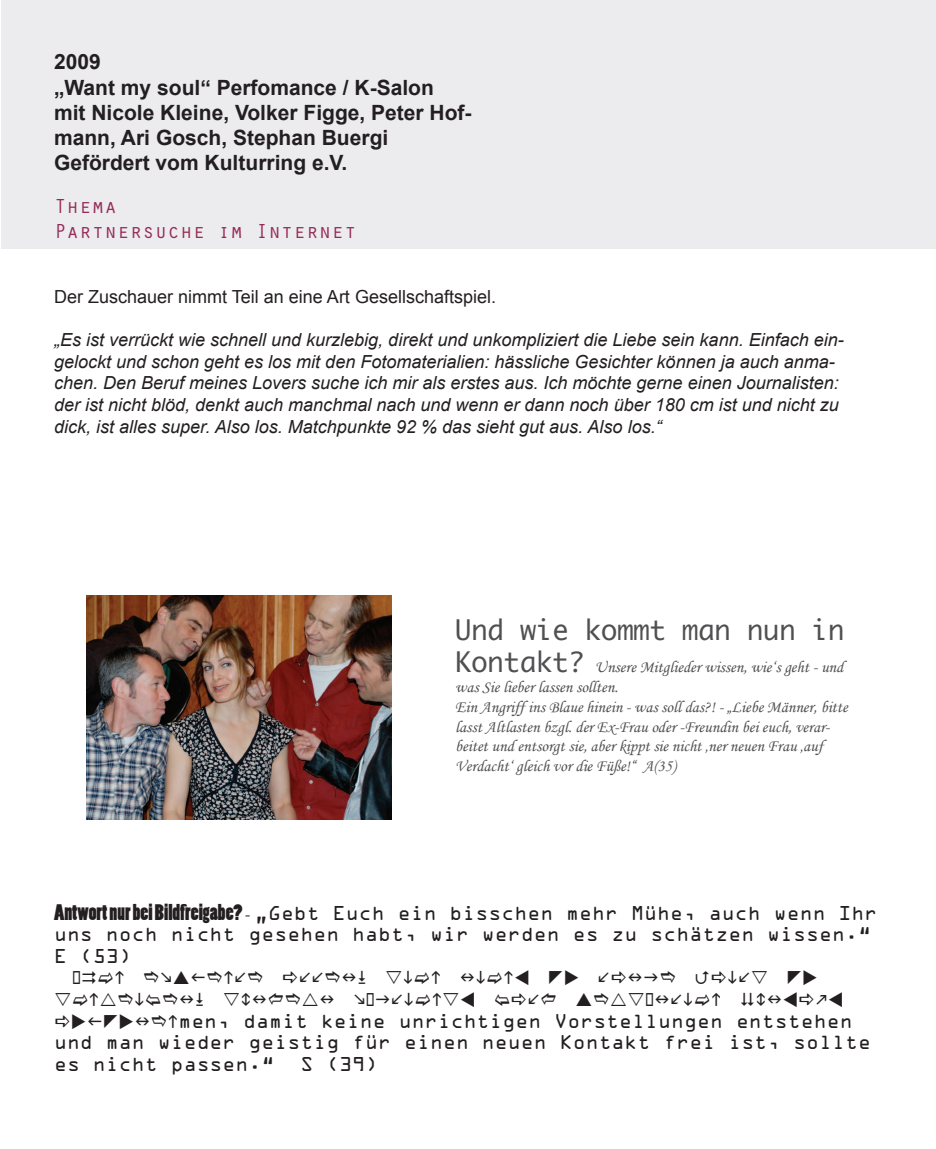
<style>
.page{position:relative;width:936px;height:1149px;background:#fff}
.page>*{position:absolute;margin:0;border:0;box-sizing:border-box;transform-origin:0 0}
.t1{font:27px "Monaco";color:#505052}
.t2{font:700 21px/25.2px "Arial";color:#231f20}
.t3{font:21px/25.2px "Orator Std";color:#962b5a}
.t4{font:italic 18px/21.6px "Arial";color:#231f20}
.t5{font:18px/21.6px "OCRA Std";color:#231f20}
.t6{font:18px "Arial";color:#231f20}
.t7{font:18px "Wingdings 3";color:#231f20}
.t8{font:16.5px/19.8px "Monotype Corsiva";color:#505052}
.s1{font-family:"Monaco";font-size:27px}
.s2{font-family:"Poplar Std";font-size:21px}
.s3{font-family:"Minion Pro"}
</style>
<div class="page">
<div style="left:2px;top:0;width:933px;height:249px;background:#ececee"></div>
<img style="left:87px;top:595px;width:304px;height:223px">
<p class="t2" style="left:54px;top:50px;width:419px">2009<br>„Want my soul“ Perfomance / K-Salon<br>mit Nicole Kleine, Volker Figge, Peter Hof&shy;mann, Ari Gosch, Stephan Buergi<br>Gefördert vom Kulturring e.V.</p>
<p class="t3" style="left:54px;top:192px;width:304px">Thema<br>Partnersuche im Internet</p>
<p class="t6" style="left:54px;top:284px;width:443px">Der Zuschauer nimmt Teil an eine Art Gesellschaftspiel.</p>
<p class="t4" style="left:54px;top:329px;width:791px">„Es ist verrückt wie schnell und kurzlebig, direkt und unkompliziert die Liebe sein kann. Einfach ein&shy;gelockt und schon geht es los mit den Fotomaterialien: hässliche Gesichter können ja auch anma&shy;chen. Den Beruf meines Lovers suche ich mir als erstes aus. Ich möchte gerne einen Journalisten: der ist nicht blöd, denkt auch manchmal nach und wenn er dann noch über 180 cm ist und nicht zu dick, ist alles super. Also los. Matchpunkte 92 % das sieht gut aus. Also los.“</p>
<h1 class="t1" style="left:455px;top:606px;width:390px">Und wie kommt man nun in</h1>
<p class="t8" style="left:455px;top:657px;width:394px"><span class="s1">Kontakt?</span> Unsere Mitglieder wissen, wie‘s geht - und was Sie lieber lassen sollten.<br>Ein Angriff ins Blaue hinein - was soll das?! - „Liebe Männer, bitte lasst Altlasten bzgl. der Ex-Frau oder -Freundin bei euch, verar&shy;beitet und entsorgt sie, aber kippt sie nicht ‚ner neuen Frau ‚auf Verdacht‘ gleich vor die Füße!“ A(35)</p>
<p class="t5" style="left:54px;top:903px;width:825px"><span class="s2">Antwort nur bei Bildfreigabe?</span> <span class="s3">-</span> „Gebt Euch ein bisschen mehr Mühe, auch wenn Ihr uns noch nicht gesehen habt, wir werden es zu schätzen wissen.“<br>E (53)</p>
<p class="t7" style="left:234px;top:967px;width:14px">●</p>
<p class="t7" style="left:299px;top:967px;width:60px">●● ■</p>
<p class="t7" style="left:563px;top:967px;width:81px">◆ ● ■</p>
<p class="t7" style="left:179px;top:988px;width:90px">■ ▲□■</p>
<p class="t7" style="left:319px;top:988px;width:18px">■</p>
<p class="t7" style="left:391px;top:988px;width:86px">● ▲▼</p>
<p class="t7" style="left:527px;top:988px;width:14px">●</p>
<p class="t7" style="left:627px;top:988px;width:57px">▲ ■●</p>
<p class="t7" style="left:755px;top:988px;width:44px">□■▼</p>
<p class="t7" style="left:71px;top:1010px;width:81px">◆ ◆■</p>
<p class="t5" style="left:54px;top:1011px;width:818px;text-indent:124px">men, damit keine unrichtigen Vorstellungen entstehen und man wieder geistig für einen neuen Kontakt frei ist, sollte es nicht passen.“</p>
<p class="t5" style="left:300px;top:1054px;width:79px">S (39)</p>
</div>
